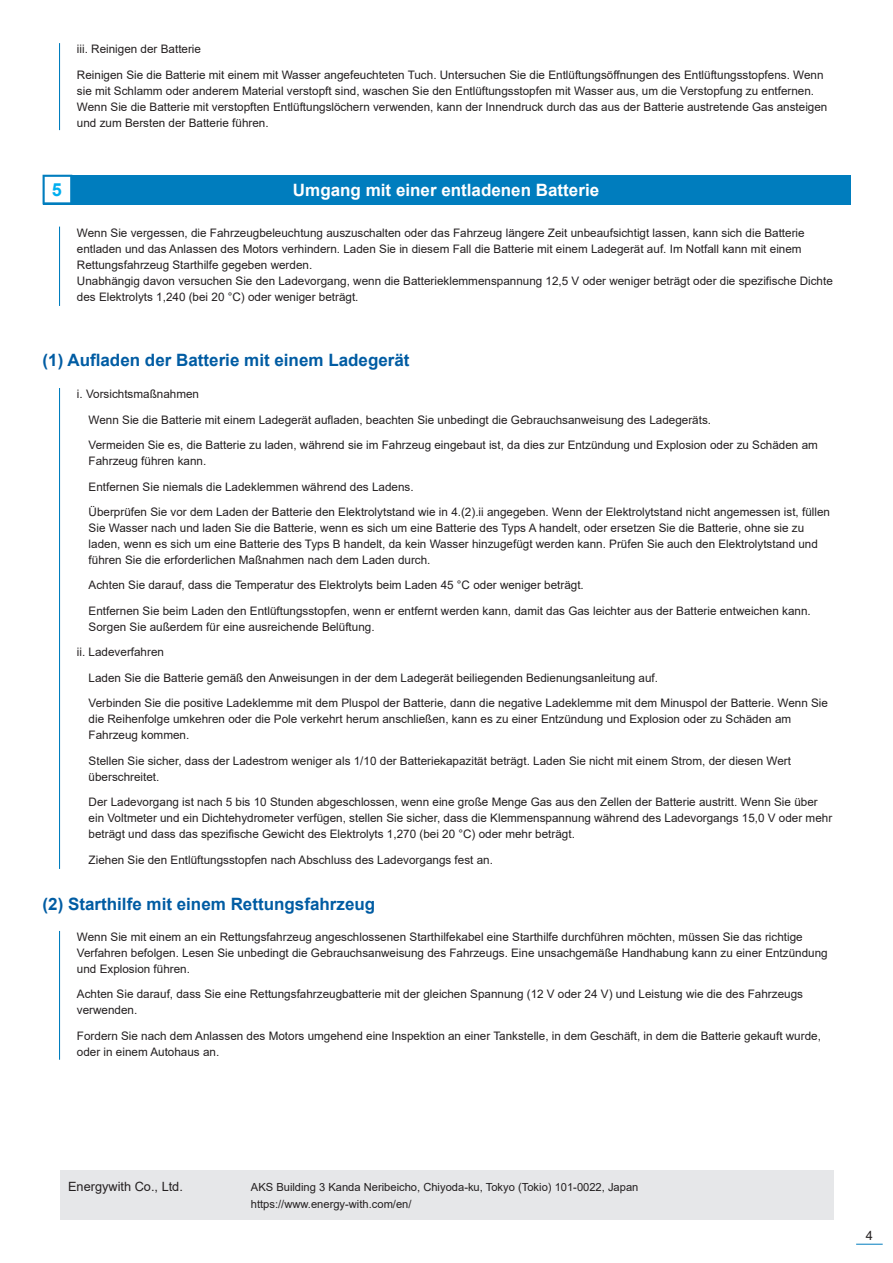
<style>
.page{position:relative;width:893px;height:1263px;background:#fff}
.page>*{position:absolute;margin:0;border:0;box-sizing:border-box;transform-origin:0 0}
.t1{font:700 18px "Arial";color:#00aeef}
.t2{font:700 16.95px "Arial";color:#015ca3}
.t3{font:700 16.95px "Arial";color:#fff}
.t4{font:12.75px "Arial";color:#231f20}
.t5{font:11.7px/15.9px "Arial";color:#231f20}
.t6{font:11.1px/17px "Arial";color:#231f20}
</style>
<div class="page">
<svg style="left:856px;top:1244px;width:27px;height:1px"></svg>
<div style="left:43px;top:175px;width:807px;height:29px;background:#007dbe"></div>
<svg style="left:44px;top:176px;width:27px;height:27px"></svg>
<div style="left:60px;top:1170px;width:773px;height:50px;background:#e6e7e9"></div>
<hr style="left:59px;top:227px;width:1px;height:79px;background:#007dbe">
<hr style="left:59px;top:388px;width:1px;height:481px;background:#007dbe">
<hr style="left:59px;top:931px;width:1px;height:129px;background:#007dbe">
<hr style="left:59px;top:43px;width:1px;height:87px;background:#007dbe">
<p class="t5" style="left:77px;top:36px;width:748px;line-height:25.5px">iii. Reinigen der Batterie<br>Reinigen Sie die Batterie mit einem mit Wasser angefeuchteten Tuch. Untersuchen Sie die Entlüftungsöffnungen des Entlüftungsstopfens. Wenn</p>
<p class="t5" style="left:77px;top:82px;width:752px">sie mit Schlamm oder anderem Material verstopft sind, waschen Sie den Entlüftungsstopfen mit Wasser aus, um die Verstopfung zu entfernen.<br>Wenn Sie die Batterie mit verstopften Entlüftungslöchern verwenden, kann der Innendruck durch das aus der Batterie austretende Gas ansteigen und zum Bersten der Batterie führen.</p>
<h1 class="t1" style="left:52px;top:177px;width:12px">5</h1>
<h2 class="t3" style="left:293px;top:178px;width:308px">Umgang mit einer entladenen Batterie</h2>
<p class="t5" style="left:77px;top:225px;width:757px">Wenn Sie vergessen, die Fahrzeugbeleuchtung auszuschalten oder das Fahrzeug längere Zeit unbeaufsichtigt lassen, kann sich die Batterie entladen und das Anlassen des Motors verhindern. Laden Sie in diesem Fall die Batterie mit einem Ladegerät auf. Im Notfall kann mit einem Rettungsfahrzeug Starthilfe gegeben werden.<br>Unabhängig davon versuchen Sie den Ladevorgang, wenn die Batterieklemmenspannung 12,5 V oder weniger beträgt oder die spezifische Dichte des Elektrolyts 1,240 (bei 20 °C) oder weniger beträgt.</p>
<h2 class="t2" style="left:43px;top:348px;width:369px">(1) Aufladen der Batterie mit einem Ladegerät</h2>
<p class="t5" style="left:89px;top:381px;width:731px;line-height:25.5px;text-indent:-12px">i. Vorsichtsmaßnahmen<br>Wenn Sie die Batterie mit einem Ladegerät aufladen, beachten Sie unbedingt die Gebrauchsanweisung des Ladegeräts.<br>Vermeiden Sie es, die Batterie zu laden, während sie im Fahrzeug eingebaut ist, da dies zur Entzündung und Explosion oder zu Schäden am</p>
<p class="t5" style="left:89px;top:448px;width:743px;line-height:25.5px">Fahrzeug führen kann.<br>Entfernen Sie niemals die Ladeklemmen während des Ladens.<br>Überprüfen Sie vor dem Laden der Batterie den Elektrolytstand wie in 4.(2).ii angegeben. Wenn der Elektrolytstand nicht angemessen ist, füllen</p>
<p class="t5" style="left:89px;top:520px;width:731px">Sie Wasser nach und laden Sie die Batterie, wenn es sich um eine Batterie des Typs A handelt, oder ersetzen Sie die Batterie, ohne sie zu laden, wenn es sich um eine Batterie des Typs B handelt, da kein Wasser hinzugefügt werden kann. Prüfen Sie auch den Elektrolytstand und führen Sie die erforderlichen Maßnahmen nach dem Laden durch.</p>
<p class="t5" style="left:89px;top:572px;width:724px;line-height:25.5px">Achten Sie darauf, dass die Temperatur des Elektrolyts beim Laden 45 °C oder weniger beträgt.<br>Entfernen Sie beim Laden den Entlüftungsstopfen, wenn er entfernt werden kann, damit das Gas leichter aus der Batterie entweichen kann.</p>
<p class="t5" style="left:77px;top:614px;width:299px;line-height:25.5px;text-indent:12px">Sorgen Sie außerdem für eine ausreichende Belüftung. ii. Ladeverfahren</p>
<p class="t5" style="left:89px;top:665px;width:741px;line-height:25.5px">Laden Sie die Batterie gemäß den Anweisungen in der dem Ladegerät beiliegenden Bedienungsanleitung auf.<br>Verbinden Sie die positive Ladeklemme mit dem Pluspol der Batterie, dann die negative Ladeklemme mit dem Minuspol der Batterie. Wenn Sie</p>
<p class="t5" style="left:89px;top:711px;width:704px">die Reihenfolge umkehren oder die Pole verkehrt herum anschließen, kann es zu einer Entzündung und Explosion oder zu Schäden am<br>Fahrzeug kommen.</p>
<p class="t5" style="left:89px;top:753px;width:704px">Stellen Sie sicher, dass der Ladestrom weniger als 1/10 der Batteriekapazität beträgt. Laden Sie nicht mit einem Strom, der diesen Wert überschreitet.</p>
<p class="t5" style="left:89px;top:794px;width:745px">Der Ladevorgang ist nach 5 bis 10 Stunden abgeschlossen, wenn eine große Menge Gas aus den Zellen der Batterie austritt. Wenn Sie über ein Voltmeter und ein Dichtehydrometer verfügen, stellen Sie sicher, dass die Klemmenspannung während des Ladevorgangs 15,0 V oder mehr beträgt und dass das spezifische Gewicht des Elektrolyts 1,270 (bei 20 °C) oder mehr beträgt.</p>
<p class="t5" style="left:89px;top:852px;width:406px">Ziehen Sie den Entlüftungsstopfen nach Abschluss des Ladevorgangs fest an.</p>
<h2 class="t2" style="left:43px;top:892px;width:334px">(2) Starthilfe mit einem Rettungsfahrzeug</h2>
<p class="t5" style="left:77px;top:929px;width:752px">Wenn Sie mit einem an ein Rettungsfahrzeug angeschlossenen Starthilfekabel eine Starthilfe durchführen möchten, müssen Sie das richtige<br>Verfahren befolgen. Lesen Sie unbedingt die Gebrauchsanweisung des Fahrzeugs. Eine unsachgemäße Handhabung kann zu einer Entzündung und Explosion führen.</p>
<p class="t5" style="left:77px;top:986px;width:727px">Achten Sie darauf, dass Sie eine Rettungsfahrzeugbatterie mit der gleichen Spannung (12 V oder 24 V) und Leistung wie die des Fahrzeugs verwenden.</p>
<p class="t5" style="left:77px;top:1028px;width:745px">Fordern Sie nach dem Anlassen des Motors umgehend eine Inspektion an einer Tankstelle, in dem Geschäft, in dem die Batterie gekauft wurde, oder in einem Autohaus an.</p>
<p class="t4" style="left:68px;top:1178px;width:116px">Energywith Co., Ltd.</p>
<p class="t6" style="left:251px;top:1179px;width:389px">AKS Building 3 Kanda Neribeicho, Chiyoda-ku, Tokyo (Tokio) 101-0022, Japan https://www.energy-with.com/en/</p>
<p class="t4" style="left:866px;top:1227px;width:9px">4</p>
</div>
